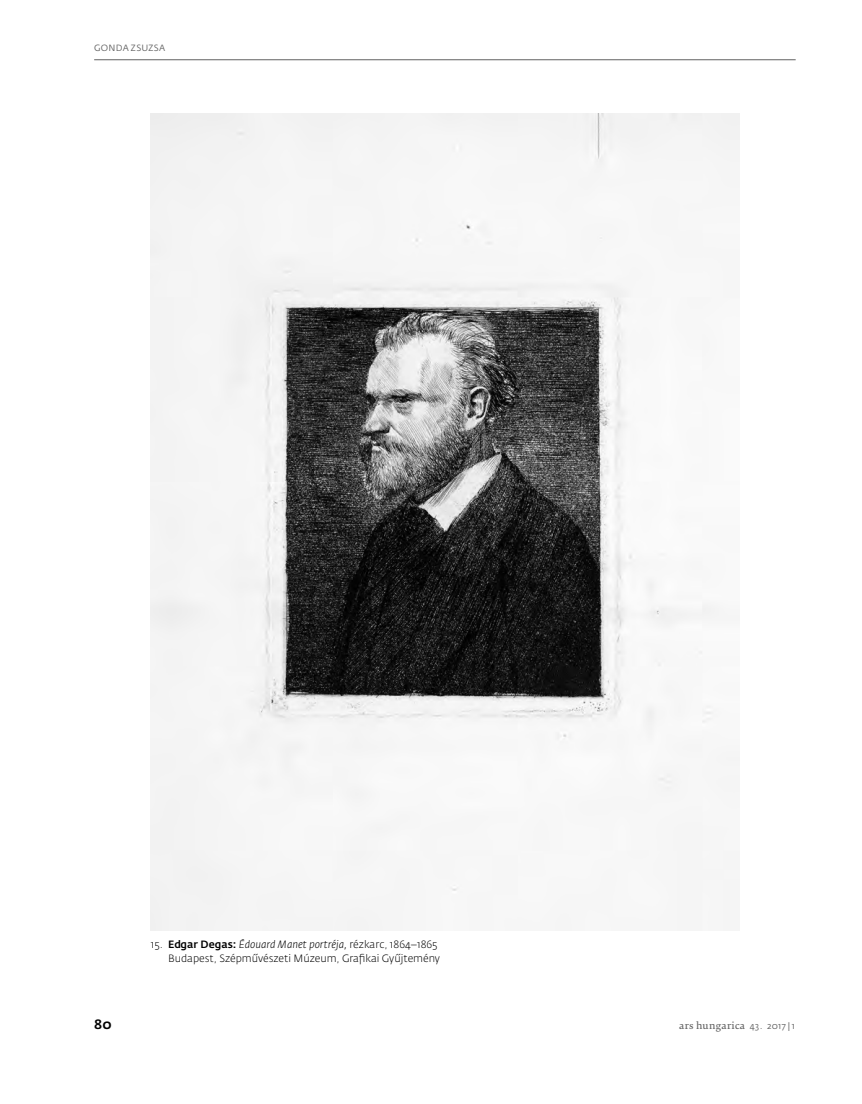
<style>
.page{position:relative;width:862px;height:1104px;background:#fff}
.page>*{position:absolute;margin:0;border:0;box-sizing:border-box;transform-origin:0 0}
.t1{font:500 13.5px "Fedra Sans Pro";color:#000}
.t2{font:300 10.5px/14.2px "Fedra Sans Pro";color:#000;text-align:right}
.t3{font:9px "Fedra Serif B Pro";letter-spacing:.025em;color:#626262}
.t4{font:9px "Fedra Sans Pro";letter-spacing:.035em;color:#626262}
.s1{font-weight:500}
.s2{font-style:italic}
.s3{font-family:"Fedra Sans Pro"}
</style>
<div class="page">
<hr style="left:94px;top:59px;width:701px;height:1px;background:#626262">
<img style="left:150px;top:114px;width:589px;height:817px">
<p class="t4" style="left:94px;top:44px;width:73px">GONDA ZSUZSA</p>
<p class="t2" style="left:151px;top:938px;width:291px">15. <span class="s1">Edgar Degas:</span> <span class="s2">Édouard Manet portréja,</span> rézkarc, 1864–1865<br>Budapest, Szépművészeti Múzeum, Grafikai Gyűjtemény</p>
<p class="t1" style="left:94px;top:1019px;width:19px">80</p>
<p class="t3" style="left:679px;top:1021px;width:117px">ars hungarica <span class="s3">43. 2017 | 1</span></p>
</div>
